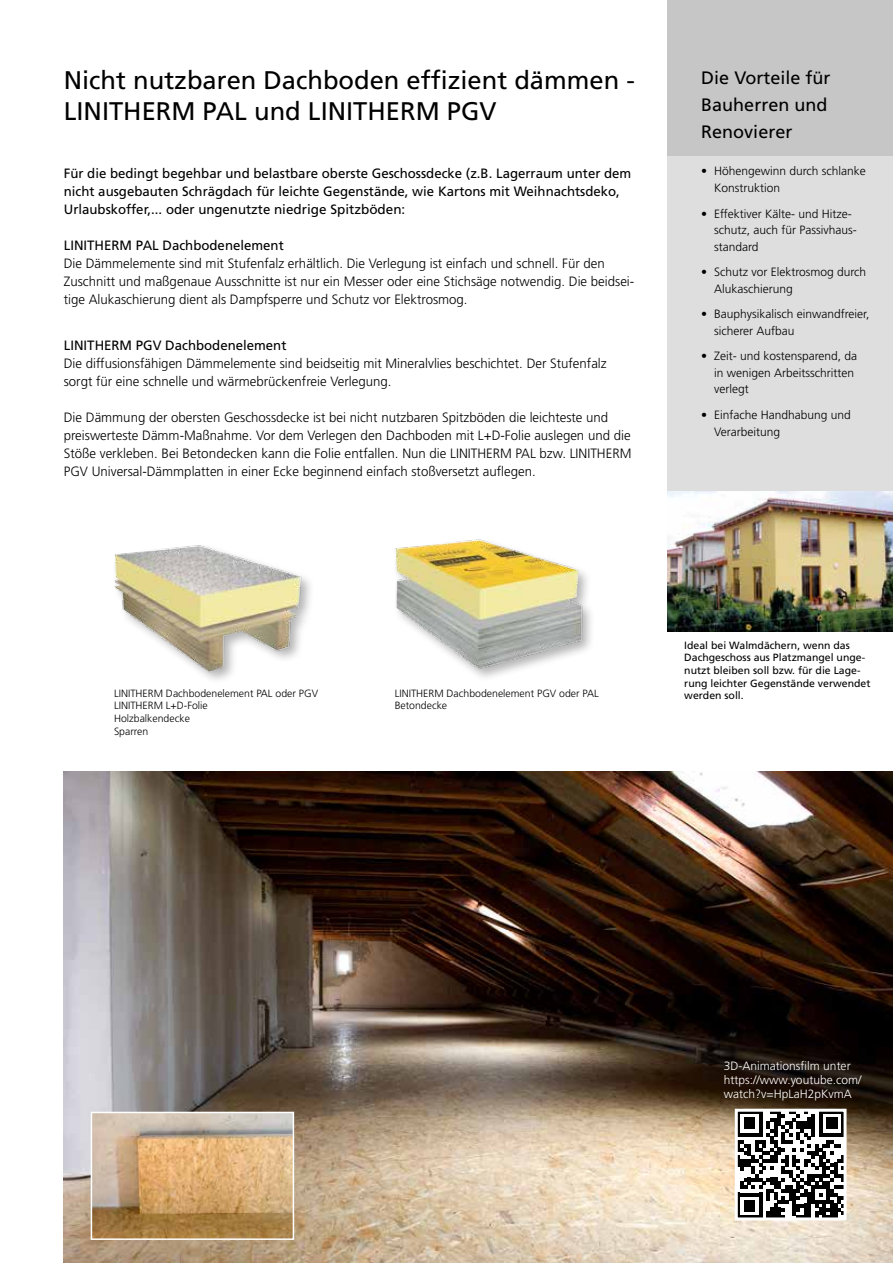
<style>
.page{position:relative;width:893px;height:1263px;background:#fff}
.page>*{position:absolute;margin:0;border:0;box-sizing:border-box;transform-origin:0 0}
.t1{font:25.5px/30.6px "Frutiger LT";color:#000}
.t2{font:18px/27px "Frutiger LT";color:#000}
.t3{font:300 13.5px/18px "Frutiger LT";color:#000}
.t4{font:13.5px/18px "Frutiger LT";color:#000}
.t5{font:300 12px/16.5px "Frutiger LT";color:#000}
.t6{font:300 12px/13.6px "Frutiger LT";color:#fff}
.t7{font:10.5px/12.6px "Frutiger LT";color:#000}
.t8{font:300 10.5px/12.6px "Frutiger LT";color:#000}
</style>
<div class="page">
<div style="left:667px;top:0;width:226px;height:491px;background:#dedede"></div>
<div style="left:667px;top:0;width:226px;height:155px;background:#c6c6c6"></div>
<img style="left:64px;top:772px;width:829px;height:491px">
<img style="left:395px;top:539px;width:196px;height:135px">
<hr style="left:736px;top:1110px;width:4px;height:26px;background:#000">
<hr style="left:736px;top:1140px;width:4px;height:11px;background:#000">
<hr style="left:736px;top:1155px;width:4px;height:11px;background:#000">
<hr style="left:736px;top:1193px;width:4px;height:26px;background:#000">
<svg style="left:740px;top:1113px;width:102px;height:103px"></svg>
<div style="left:735px;top:1109px;width:111px;height:111px;border:3px solid #fff"></div>
<img style="left:94px;top:1115px;width:197px;height:122px">
<div style="left:91px;top:1112px;width:203px;height:128px;border:2px solid #fff"></div>
<img style="left:667px;top:491px;width:226px;height:140px">
<img style="left:114px;top:545px;width:196px;height:135px">
<h1 class="t1" style="left:64px;top:65px;width:572px">Nicht nutzbaren Dachboden effizient dämmen -<br>LINITHERM PAL und LINITHERM PGV</h1>
<p class="t4" style="left:64px;top:164px;width:569px">Für die bedingt begehbar und belastbare oberste Geschossdecke (z.B. Lagerraum unter dem nicht ausgebauten Schrägdach für leichte Gegenstände, wie Kartons mit Weihnachtsdeko,<br>Urlaubskoffer,... oder ungenutzte niedrige Spitzböden:</p>
<p class="t4" style="left:64px;top:236px;width:222px">LINITHERM PAL Dachbodenelement</p>
<p class="t3" style="left:64px;top:255px;width:572px">Die Dämmelemente sind mit Stufenfalz erhältlich. Die Verlegung ist einfach und schnell. Für den<br>Zuschnitt und maßgenaue Ausschnitte ist nur ein Messer oder eine Stichsäge notwendig. Die beidsei&shy;tige Alukaschierung dient als Dampfsperre und Schutz vor Elektrosmog.</p>
<p class="t4" style="left:64px;top:337px;width:224px">LINITHERM PGV Dachbodenelement</p>
<p class="t3" style="left:64px;top:355px;width:544px">Die diffusionsfähigen Dämmelemente sind beidseitig mit Mineralvlies beschichtet. Der Stufenfalz sorgt für eine schnelle und wärmebrückenfreie Verlegung.</p>
<p class="t3" style="left:64px;top:409px;width:569px">Die Dämmung der obersten Geschossdecke ist bei nicht nutzbaren Spitzböden die leichteste und preiswerteste Dämm-Maßnahme. Vor dem Verlegen den Dachboden mit L+D-Folie auslegen und die Stöße verkleben. Bei Betondecken kann die Folie entfallen. Nun die LINITHERM PAL bzw. LINITHERM PGV Universal-Dämmplatten in einer Ecke beginnend einfach stoßversetzt auflegen.</p>
<h2 class="t2" style="left:701px;top:64px;width:131px">Die Vorteile für<br>Bauherren und<br>Renovierer</h2>
<p class="t5" style="left:714px;top:163px;width:153px;text-indent:-13px">• Höhengewinn durch schlanke<br>Konstruktion</p>
<p class="t5" style="left:714px;top:205px;width:144px;text-indent:-13px">• Effektiver Kälte- und Hitze&shy;schutz, auch für Passivhaus&shy;standard</p>
<p class="t5" style="left:714px;top:264px;width:154px;text-indent:-13px">• Schutz vor Elektrosmog durch<br>Alukaschierung</p>
<p class="t5" style="left:714px;top:306px;width:157px;text-indent:-13px">• Bauphysikalisch einwandfreier, sicherer Aufbau</p>
<p class="t5" style="left:714px;top:348px;width:145px;text-indent:-13px">• Zeit- und kostensparend, da in wenigen Arbeitsschritten verlegt</p>
<p class="t5" style="left:714px;top:407px;width:138px;text-indent:-13px">• Einfache Handhabung und<br>Verarbeitung</p>
<p class="t8" style="left:114px;top:687px;width:206px">LINITHERM Dachbodenelement PAL oder PGV<br>LINITHERM L+D-Folie<br>Holzbalkendecke<br>Sparren</p>
<p class="t8" style="left:395px;top:687px;width:206px">LINITHERM Dachbodenelement PGV oder PAL<br>Betondecke</p>
<p class="t7" style="left:684px;top:639px;width:188px">Ideal bei Walmdächern, wenn das<br>Dachgeschoss aus Platzmangel unge&shy;nutzt bleiben soll bzw. für die Lage&shy;rung leichter Gegenstände verwendet werden soll.</p>
<p class="t6" style="left:724px;top:1060px;width:139px">3D-Animationsfilm unter https://www.youtube.com/ watch?v=HpLaH2pKvmA</p>
</div>
